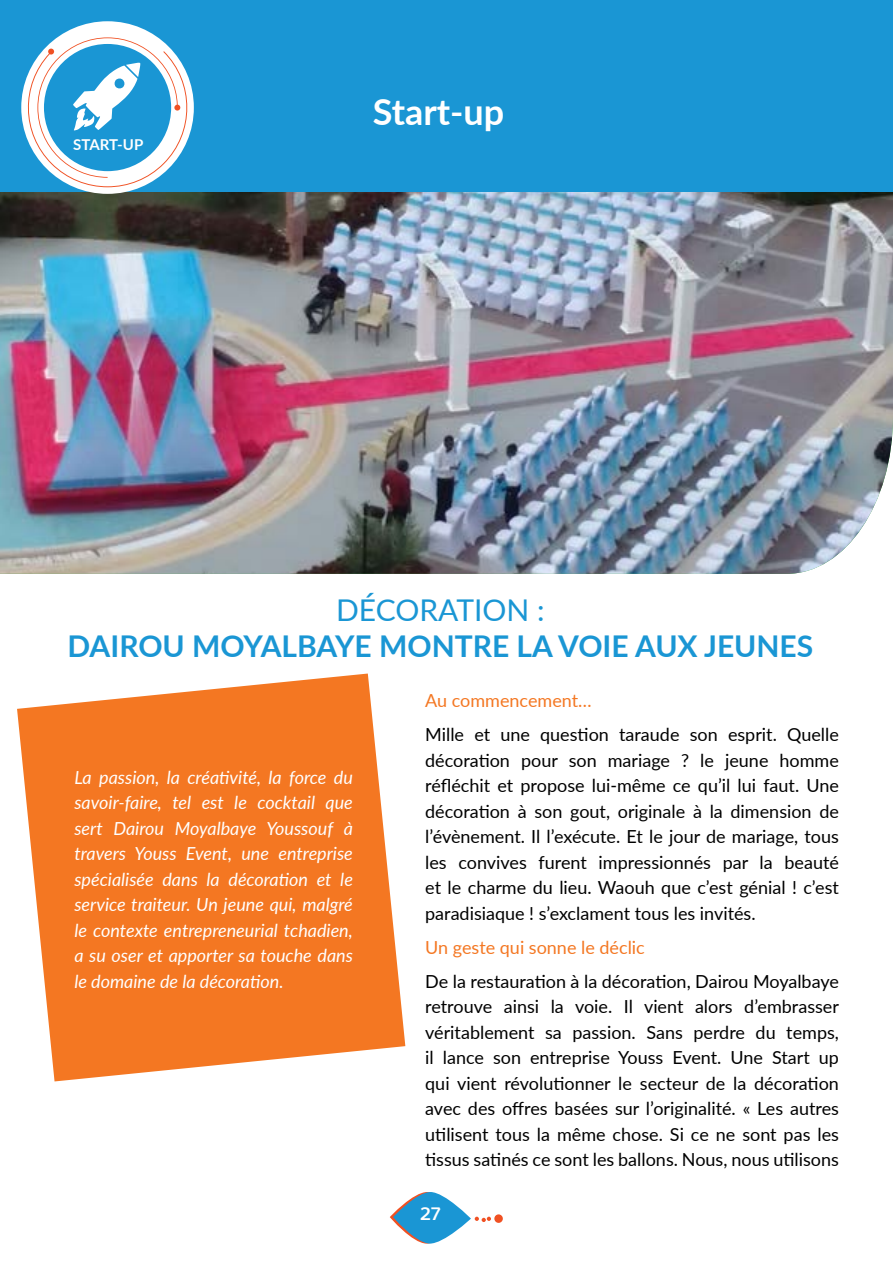
<style>
.page{position:relative;width:893px;height:1263px;background:#fff}
.page>*{position:absolute;margin:0;border:0;box-sizing:border-box;transform-origin:0 0}
.t1{font:700 36px "Lato";color:#fff}
.t2{font:700 30px "Lato";color:#1a96d4}
.t3{font:30px "Lato";color:#1a96d4}
.t4{font:18px/25.5px "Lato";color:#000;text-align:justify}
.t5{font:italic 18px/25.5px "Lato";color:#fff;text-align:justify}
.t6{font:18px "Lato";color:#f47722}
.t7{font:700 18px "Ko Ho";color:#fff}
.t8{font:700 15px "Lato";color:#fff}
</style>
<div class="page">
<svg style="left:390px;top:1192px;width:101px;height:52px"></svg>
<div style="left:494px;top:1214px;width:9px;height:9px;background:#f05123;border-radius:50%"></div>
<img style="left:0;top:191px;width:893px;height:383px">
<svg style="left:17px;top:673px;width:388px;height:408px;fill:#f47722"></svg>
<div style="left:0;top:0;width:893px;height:191px;background:#1a96d4"></div>
<div style="left:21px;top:21px;width:173px;height:173px;background:#fff;border-radius:50%"></div>
<svg style="left:21px;top:37px;width:173px;height:150px"></svg>
<p class="t8" style="left:73px;top:133px;width:72px">START-UP</p>
<h1 class="t1" style="left:373px;top:85px;width:133px">Start-up</h1>
<h2 class="t3" style="left:336px;top:589px;width:210px">DÉCORATION :</h2>
<h2 class="t2" style="left:67px;top:624px;width:747px">DAIROU MOYALBAYE MONTRE LA VOIE AUX JEUNES</h2>
<p class="t5" style="left:74px;top:764px;width:280px">La passion, la créativité, la force du savoir-faire, tel est le cocktail que sert Dairou Moyalbaye Youssouf à travers Youss Event, une entreprise spécialisée dans la décoration et le service traiteur. Un jeune qui, malgré le contexte entrepreneurial tchadien, a su oser et apporter sa touche dans le domaine de la décoration.</p>
<p class="t6" style="left:425px;top:688px;width:168px">Au commencement…</p>
<p class="t4" style="left:425px;top:721px;width:415px">Mille et une question taraude son esprit. Quelle décoration pour son mariage ? le jeune homme réfléchit et propose lui-même ce qu’il lui faut. Une décoration à son gout, originale à la dimension de l’évènement. Il l’exécute. Et le jour de mariage, tous les convives furent impressionnés par la beauté et le charme du lieu. Waouh que c’est génial ! c’est paradisiaque ! s’exclament tous les invités.</p>
<p class="t6" style="left:425px;top:934px;width:221px">Un geste qui sonne le déclic</p>
<p class="t4" style="left:425px;top:968px;width:415px">De la restauration à la décoration, Dairou Moyalbaye retrouve ainsi la voie. Il vient alors d’embrasser véritablement sa passion. Sans perdre du temps, il lance son entreprise Youss Event. Une Start up qui vient révolutionner le secteur de la décoration avec des offres basées sur l’originalité. « Les autres utilisent tous la même chose. Si ce ne sont pas les tissus satinés ce sont les ballons. Nous, nous utilisons</p>
<p class="t7" style="left:420px;top:1199px;width:22px">27</p>
</div>
